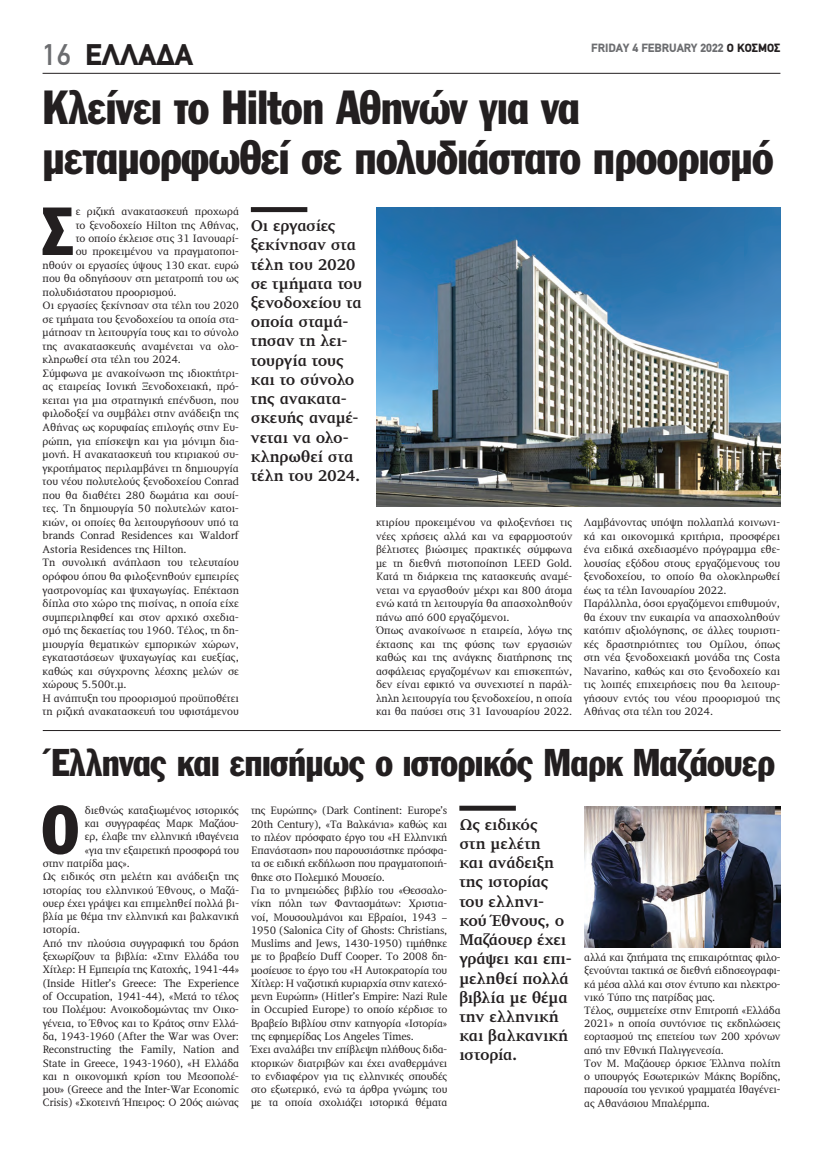
<style>
.page{position:relative;width:823px;height:1149px;background:#fff}
.page>*{position:absolute;margin:0;border:0;box-sizing:border-box;transform-origin:0 0}
.t1{font:66.6px "Franklin Gothic Greek Cond";color:#231f20}
.t2{font:47px/50px "Franklin Gothic Greek Cond";letter-spacing:-.015em;color:#231f20}
.t3{font:38px "Franklin Gothic Greek Cond";letter-spacing:-.015em;color:#231f20}
.t4{font:900 30px "PF Din Text";color:#231f20}
.t5{font:500 30px "PF Din Text";color:#6c6d70}
.t6{font:700 16px/19.2px "PF Diplomat";letter-spacing:-.015em;color:#231f20}
.t7{font:900 12px "PF Din Text";color:#6c6d70}
.t8{font:11px/13.5px "PF Diplomat";color:#231f20}
.s1{color:#231f20}
</style>
<div class="page">
<hr style="left:43px;top:73px;width:737px;height:1px;background:#231f20">
<div style="left:251px;top:207px;width:56px;height:5px;background:#231f20"></div>
<img style="left:376px;top:207px;width:404px;height:299px">
<div style="left:459px;top:805px;width:56px;height:5px;background:#231f20"></div>
<img style="left:584px;top:806px;width:196px;height:140px">
<hr style="left:43px;top:730px;width:737px;height:1px;background:#231f20">
<h3 class="t5" style="left:43px;top:38px;width:30px">16</h3>
<p class="t7" style="left:591px;top:40px;width:190px">FRIDAY 4 FEBRUARY 2022 <span class="s1">Ο ΚΟΣΜΟΣ</span></p>
<h3 class="t4" style="left:85px;top:37px;width:109px">ΕΛΛΑΔΑ</h3>
<h2 class="t2" style="left:43px;top:83px;width:732px">Κλείνει το Hilton Αθηνών για να μεταμορφωθεί σε πολυδιάστατο προορισμό</h2>
<h1 class="t1" style="left:43px;top:193px;width:32px">Σ</h1>
<p class="t8" style="left:76px;top:205px;width:164px">ε ριζική ανακατασκευή προχωρά</p>
<h3 class="t6" style="left:251px;top:216px;width:113px">Οι εργασίες ξεκίνησαν στα τέλη του 2020 σε τμήματα του ξενοδοχείου τα οποία σταμά&shy;τησαν τη λει&shy;τουργία τους και το σύνολο της ανακατα&shy;σκευής αναμέ&shy;νεται να ολο&shy;κληρωθεί στα τέλη του 2024.</h3>
<p class="t8" style="left:76px;top:218px;width:164px">το ξενοδοχείο Hilton της Αθήνας,</p>
<p class="t8" style="left:76px;top:231px;width:164px">το οποίο έκλεισε στις 31 Ιανουαρί-</p>
<p class="t8" style="left:76px;top:245px;width:164px">ου προκειμένου να πραγματοποι-</p>
<p class="t8" style="left:43px;top:258px;width:198px">ηθούν οι εργασίες ύψους 130 εκατ. ευρώ</p>
<p class="t8" style="left:43px;top:272px;width:198px">που θα οδηγήσουν στη μετατροπή του ως</p>
<p class="t8" style="left:43px;top:285px;width:135px">πολυδιάστατου προορισμού.</p>
<p class="t8" style="left:43px;top:299px;width:198px">Οι εργασίες ξεκίνησαν στα τέλη του 2020</p>
<p class="t8" style="left:43px;top:312px;width:198px">σε τμήματα του ξενοδοχείου τα οποία στα-</p>
<p class="t8" style="left:43px;top:326px;width:198px">μάτησαν τη λειτουργία τους και το σύνολο</p>
<p class="t8" style="left:43px;top:339px;width:198px">της ανακατασκευής αναμένεται να ολο-</p>
<p class="t8" style="left:43px;top:353px;width:140px">κληρωθεί στα τέλη του 2024.</p>
<p class="t8" style="left:43px;top:366px;width:198px">Σύμφωνα με ανακοίνωση της ιδιοκτήτρι-</p>
<p class="t8" style="left:43px;top:380px;width:198px">ας εταιρείας Ιονική Ξενοδοχειακή, πρό-</p>
<p class="t8" style="left:43px;top:393px;width:198px">κειται για μια στρατηγική επένδυση, που</p>
<p class="t8" style="left:43px;top:407px;width:198px">φιλοδοξεί να συμβάλει στην ανάδειξη της</p>
<p class="t8" style="left:43px;top:421px;width:198px">Αθήνας ως κορυφαίας επιλογής στην Ευ-</p>
<p class="t8" style="left:43px;top:434px;width:198px">ρώπη, για επίσκεψη και για μόνιμη δια-</p>
<p class="t8" style="left:43px;top:448px;width:198px">μονή. Η ανακατασκευή του κτιριακού συ-</p>
<p class="t8" style="left:43px;top:461px;width:198px">γκροτήματος περιλαμβάνει τη δημιουργία</p>
<p class="t8" style="left:43px;top:475px;width:198px">του νέου πολυτελούς ξενοδοχείου Conrad</p>
<p class="t8" style="left:43px;top:488px;width:198px">που θα διαθέτει 280 δωμάτια και σουί-</p>
<p class="t8" style="left:43px;top:502px;width:198px">τες. Τη δημιουργία 50 πολυτελών κατοι-</p>
<p class="t8" style="left:43px;top:515px;width:198px">κιών, οι οποίες θα λειτουργήσουν υπό τα</p>
<p class="t8" style="left:43px;top:529px;width:198px">brands Conrad Residences και Waldorf</p>
<p class="t8" style="left:43px;top:542px;width:145px">Astoria Residences της Hilton.</p>
<p class="t8" style="left:43px;top:556px;width:198px">Τη συνολική ανάπλαση του τελευταίου</p>
<p class="t8" style="left:43px;top:569px;width:198px">ορόφου όπου θα φιλοξενηθούν εμπειρίες</p>
<p class="t8" style="left:43px;top:583px;width:198px">γαστρονομίας και ψυχαγωγίας. Επέκταση</p>
<p class="t8" style="left:43px;top:596px;width:198px">δίπλα στο χώρο της πισίνας, η οποία είχε</p>
<p class="t8" style="left:43px;top:610px;width:198px">συμπεριληφθεί και στον αρχικό σχεδια-</p>
<p class="t8" style="left:43px;top:623px;width:198px">σμό της δεκαετίας του 1960. Τέλος, τη δη-</p>
<p class="t8" style="left:43px;top:637px;width:198px">μιουργία θεματικών εμπορικών χώρων,</p>
<p class="t8" style="left:43px;top:651px;width:198px">εγκαταστάσεων ψυχαγωγίας και ευεξίας,</p>
<p class="t8" style="left:43px;top:664px;width:198px">καθώς και σύγχρονης λέσχης μελών σε</p>
<p class="t8" style="left:43px;top:678px;width:85px">χώρους 5.500τ.μ.</p>
<p class="t8" style="left:43px;top:691px;width:198px">Η ανάπτυξη του προορισμού προϋποθέτει</p>
<p class="t8" style="left:43px;top:705px;width:198px">τη ριζική ανακατασκευή του υφιστάμενου</p>
<p class="t8" style="left:583px;top:516px;width:198px">Λαμβάνοντας υπόψη πολλαπλά κοινωνι&shy;κά και οικονομικά κριτήρια, προσφέρει ένα ειδικά σχεδιασμένο πρόγραμμα εθε&shy;λουσίας εξόδου στους εργαζόμενους του ξενοδοχείου, το οποίο θα ολοκληρωθεί έως τα τέλη Ιανουαρίου 2022.<br>Παράλληλα, όσοι εργαζόμενοι επιθυμούν, θα έχουν την ευκαιρία να απασχοληθούν κατόπιν αξιολόγησης, σε άλλες τουριστι&shy;κές δραστηριότητες του Ομίλου, όπως στη νέα ξενοδοχειακή μονάδα της Costa Navarino, καθώς και στο ξενοδοχείο και τις λοιπές επιχειρήσεις που θα λειτουρ&shy;γήσουν εντός του νέου προορισμού της Αθήνας στα τέλη του 2024.</p>
<h3 class="t3" style="left:43px;top:741px;width:733px">Έλληνας και επισήμως ο ιστορικός Μαρκ Μαζάουερ</h3>
<p class="t8" style="left:251px;top:804px;width:198px">της Ευρώπης» (Dark Continent: Europe’s 20th Century), «Τα Βαλκάνια» καθώς και το πλέον πρόσφατο έργο του «Η Ελληνική Επανάσταση» που παρουσιάστηκε πρόσφα&shy;τα σε ειδική εκδήλωση που πραγματοποιή&shy;θηκε στο Πολεμικό Μουσείο.<br>Για το μνημειώδες βιβλίο του «Θεσσαλο&shy;νίκη πόλη των Φαντασμάτων: Χριστια&shy;νοί, Μουσουλμάνοι και Εβραίοι, 1943 – 1950 (Salonica City of Ghosts: Christians, Muslims and Jews, 1430-1950) τιμήθηκε με το βραβείο Duff Cooper. Το 2008 δη&shy;μοσίευσε το έργο του «Η Αυτοκρατορία του Χίτλερ: Η ναζιστική κυριαρχία στην κατεχό&shy;μενη Ευρώπη» (Hitler’s Empire: Nazi Rule in Occupied Europe) το οποίο κέρδισε το Βραβείο Βιβλίου στην κατηγορία «Ιστορία» της εφημερίδας Los Angeles Times.<br>Έχει αναλάβει την επίβλεψη πλήθους διδα&shy;κτορικών διατριβών και έχει αναθερμάνει το ενδιαφέρον για τις ελληνικές σπουδές στο εξωτερικό, ενώ τα άρθρα γνώμης του με τα οποία σχολιάζει ιστορικά θέματα</p>
<p class="t8" style="left:376px;top:516px;width:198px">κτιρίου προκειμένου να φιλοξενήσει τις νέες χρήσεις αλλά και να εφαρμοστούν βέλτιστες βιώσιμες πρακτικές σύμφωνα με τη διεθνή πιστοποίηση LEED Gold.<br>Κατά τη διάρκεια της κατασκευής αναμέ&shy;νεται να εργασθούν μέχρι και 800 άτομα ενώ κατά τη λειτουργία θα απασχοληθούν πάνω από 600 εργαζόμενοι.<br>Όπως ανακοίνωσε η εταιρεία, λόγω της έκτασης και της φύσης των εργασιών καθώς και της ανάγκης διατήρησης της ασφάλειας εργαζομένων και επισκεπτών, δεν είναι εφικτό να συνεχιστεί η παράλ&shy;ληλη λειτουργία του ξενοδοχείου, η οποία και θα παύσει στις 31 Ιανουαρίου 2022.</p>
<h1 class="t1" style="left:42px;top:791px;width:38px">Ο</h1>
<p class="t8" style="left:85px;top:803px;width:156px">διεθνώς καταξιωμένος ιστορικός</p>
<h3 class="t6" style="left:459px;top:814px;width:114px">Ως ειδικός<br>στη μελέτη<br>και ανάδειξη της ιστορίας του ελληνι&shy;κού Έθνους, ο<br>Μαζάουερ έχει γράψει και επι&shy;μεληθεί πολλά βιβλία με θέμα την ελληνική και βαλκανική ιστορία.</h3>
<p class="t8" style="left:85px;top:816px;width:156px">και συγγραφέας Μαρκ Μαζάου-</p>
<p class="t8" style="left:85px;top:830px;width:156px">ερ, έλαβε την ελληνική ιθαγένεια</p>
<p class="t8" style="left:85px;top:843px;width:156px">«για την εξαιρετική προσφορά του</p>
<p class="t8" style="left:43px;top:856px;width:89px">στην πατρίδα μας».</p>
<p class="t8" style="left:43px;top:869px;width:198px">Ως ειδικός στη μελέτη και ανάδειξη της</p>
<p class="t8" style="left:43px;top:883px;width:198px">ιστορίας του ελληνικού Έθνους, ο Μαζά-</p>
<p class="t8" style="left:43px;top:896px;width:198px">ουερ έχει γράψει και επιμεληθεί πολλά βι-</p>
<p class="t8" style="left:43px;top:909px;width:198px">βλία με θέμα την ελληνική και βαλκανική</p>
<p class="t8" style="left:43px;top:923px;width:39px">ιστορία.</p>
<p class="t8" style="left:43px;top:936px;width:198px">Από την πλούσια συγγραφική του δράση</p>
<p class="t8" style="left:43px;top:949px;width:198px">ξεχωρίζουν τα βιβλία: «Στην Ελλάδα του</p>
<p class="t8" style="left:43px;top:962px;width:198px">Χίτλερ: Η Εμπειρία της Κατοχής, 1941-44»</p>
<p class="t8" style="left:43px;top:976px;width:198px">(Inside Hitler’s Greece: The Experience</p>
<p class="t8" style="left:43px;top:989px;width:198px">of Occupation, 1941-44), «Μετά το τέλος</p>
<p class="t8" style="left:43px;top:1002px;width:198px">του Πολέμου: Ανοικοδομώντας την Οικο-</p>
<p class="t8" style="left:43px;top:1016px;width:198px">γένεια, το Έθνος και το Κράτος στην Ελλά-</p>
<p class="t8" style="left:43px;top:1029px;width:198px">δα, 1943-1960 (After the War was Over:</p>
<p class="t8" style="left:43px;top:1042px;width:198px">Reconstructing the Family, Nation and</p>
<p class="t8" style="left:43px;top:1055px;width:198px">State in Greece, 1943-1960), «Η Ελλάδα</p>
<p class="t8" style="left:43px;top:1069px;width:198px">και η οικονομική κρίση του Μεσοπολέ-</p>
<p class="t8" style="left:43px;top:1082px;width:198px">μου» (Greece and the Inter-War Economic</p>
<p class="t8" style="left:43px;top:1095px;width:198px">Crisis) «Σκοτεινή Ήπειρος: Ο 20ός αιώνας</p>
<p class="t8" style="left:584px;top:950px;width:198px;line-height:13.2px">αλλά και ζητήματα της επικαιρότητας φιλο&shy;ξενούνται τακτικά σε διεθνή ειδησεογραφι&shy;κά μέσα αλλά και στον έντυπο και ηλεκτρο&shy;νικό Τύπο της πατρίδας μας.<br>Τέλος, συμμετείχε στην Επιτροπή «Ελλάδα 2021» η οποία συντόνισε τις εκδηλώσεις εορτασμού της επετείου των 200 χρόνων από την Εθνική Παλιγγενεσία.<br>Τον Μ. Μαζάουερ όρκισε Έλληνα πολίτη ο υπουργός Εσωτερικών Μάκης Βορίδης, παρουσία του γενικού γραμματέα Ιθαγένει&shy;ας Αθανάσιου Μπαλέρμπα.</p>
</div>
